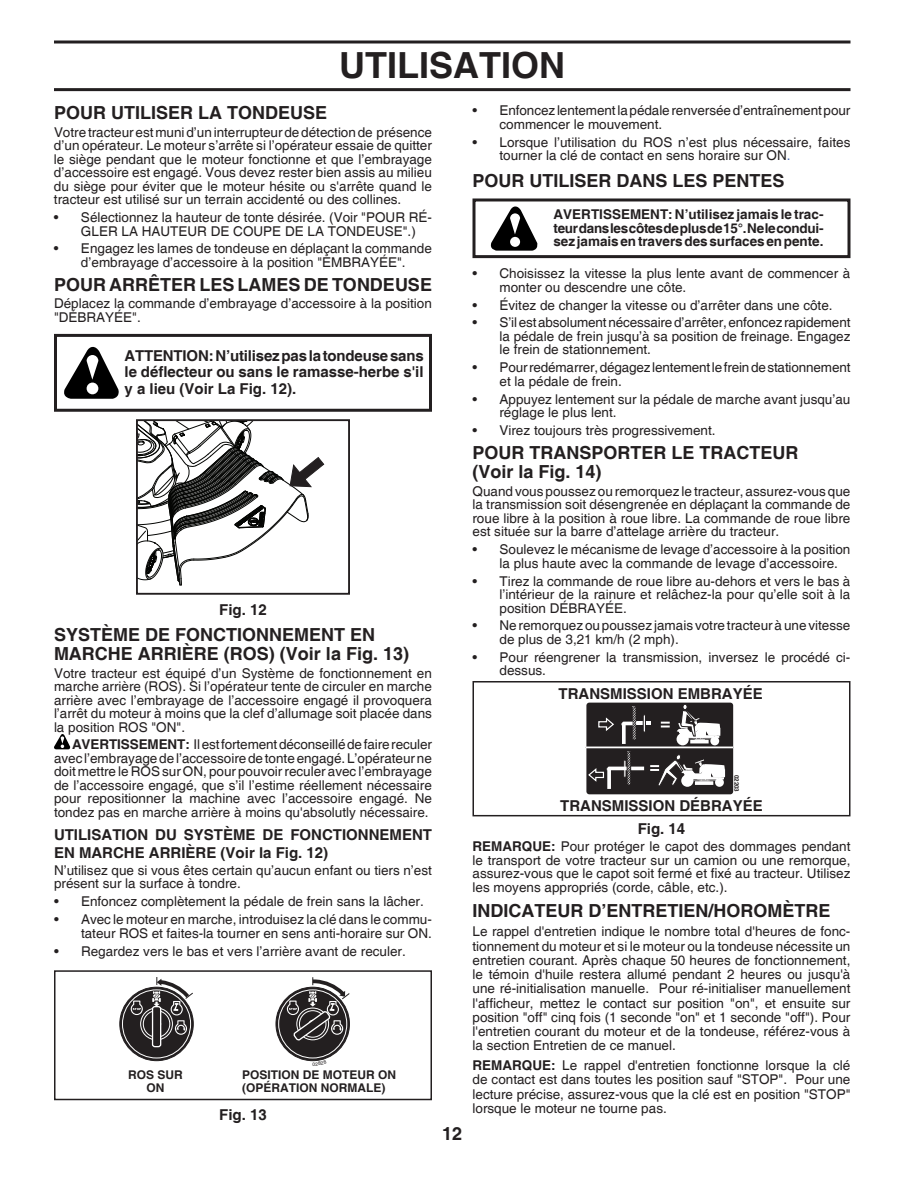
<style>
.page{position:relative;width:918px;height:1188px;background:#fff}
.page>*{position:absolute;margin:0;border:0;box-sizing:border-box;transform-origin:0 0}
.t1{font:700 36px "Helvetica";color:#231f20}
.t2{font:700 18px/18.8px "Helvetica";color:#231f20}
.t3{font:700 15px/16.5px "Helvetica";color:#231f20}
.t4{font:13.5px/13.5px "Helvetica";color:#231f20}
.t5{font:700 13.5px/13.5px "Helvetica";letter-spacing:-.005em;color:#231f20;text-align:justify}
.t6{font:700 12px/12.8px "Helvetica";color:#231f20;text-align:center}
.t7{font:700 6.3px "Helvetica";color:#231f20}
.s1{font-weight:700}
.s2{color:#4968b1}
</style>
<div class="page">
<svg style="left:54px;top:40px;width:796px;height:4px"></svg>
<hr style="left:54px;top:88px;width:796px;height:3px;background:#231f20">
<div style="left:472px;top:198px;width:378px;height:60px;border:3px solid #231f20"></div>
<svg style="left:491px;top:206px;width:46px;height:44px"></svg>
<svg style="left:120px;top:987px;width:73px;height:74px;fill:#231f20"></svg>
<svg style="left:131px;top:1001px;width:12px;height:14px"></svg>
<div style="left:140px;top:1008px;width:33px;height:32px;border:1px solid #fff;border-radius:50%"></div>
<div style="left:143px;top:1010px;width:27px;height:28px;border:1px solid #fff;border-radius:50%"></div>
<div style="left:153px;top:1007px;width:8px;height:40px;background:#231f20;border-radius:2px"></div>
<div style="left:152px;top:1006px;width:9px;height:41px;border:1px solid #fff;border-radius:2px"></div>
<svg style="left:151px;top:977px;width:42px;height:58px"></svg>
<svg style="left:276px;top:987px;width:73px;height:74px"></svg>
<svg style="left:287px;top:977px;width:63px;height:64px"></svg>
<div style="left:54px;top:970px;width:378px;height:130px;border:2px solid #231f20"></div>
<svg style="left:54px;top:734px;width:16px;height:15px"></svg>
<div style="left:472px;top:681px;width:378px;height:135px;border:2px solid #231f20"></div>
<div style="left:586px;top:703px;width:147px;height:91px;background:#231f20;border-radius:3px"></div>
<svg style="left:598px;top:717px;width:16px;height:14px"></svg>
<div style="left:677px;top:733px;width:12px;height:12px;background:#fff;border-radius:50%"></div>
<div style="left:710px;top:737px;width:9px;height:8px;background:#fff;border-radius:50%"></div>
<svg style="left:677px;top:704px;width:43px;height:39px"></svg>
<svg style="left:661px;top:722px;width:9px;height:5px"></svg>
<svg style="left:650px;top:754px;width:75px;height:33px"></svg>
<svg style="left:622px;top:706px;width:29px;height:38px"></svg>
<svg style="left:588px;top:751px;width:56px;height:38px"></svg>
<hr style="left:586px;top:747px;width:147px;height:1px;background:#fff">
<svg style="left:64px;top:347px;width:55px;height:52px"></svg>
<div style="left:54px;top:334px;width:378px;height:78px;border:3px solid #231f20"></div>
<div style="left:136px;top:419px;width:214px;height:176px;border:2px solid #231f20"></div>
<svg style="left:137px;top:411px;width:201px;height:178px"></svg>
<svg style="left:313px;top:1060px;width:9px;height:2px"></svg>
<h1 class="t1" style="left:339px;top:45px;width:228px">UTILISATION</h1>
<h2 class="t2" style="left:54px;top:103px;width:275px">POUR UTILISER LA TONDEUSE</h2>
<p class="t4" style="left:54px;top:125px;width:380px;text-align:justify">Votre tracteur est muni d’un interrupteur de détection de pré sen ce d’un opérateur. Le moteur s’arrête si l’opérateur essaie de quitter le siège pendant que le moteur fonctionne et que l’em braya ge d’accessoire est engagé. Vous devez rester bien assis au milieu du siège pour éviter que le moteur hésite ou s'arrête quand le tracteur est utilisé sur un terrain accidenté ou des collines.</p>
<p class="t4" style="left:81px;top:211px;width:352px;text-indent:-27px">• Sélectionnez la hauteur de tonte désirée. (Voir "POUR RÉ-<br>GLER LA HAUTEUR DE COUPE DE LA TON DEU SE".)</p>
<p class="t4" style="left:54px;top:242px;width:379px;text-align:center">• Engagez les lames de tondeuse en déplaçant la commande d’embrayage d’accessoire à la position "EMBRAYÉE".</p>
<h2 class="t2" style="left:54px;top:275px;width:380px">POUR ARRÊTER LES LAMES DE TONDEUSE</h2>
<p class="t4" style="left:54px;top:297px;width:379px">Déplacez la commande d’embrayage d’accessoire à la position "DÉ BRAYÉE".</p>
<p class="t3" style="left:124px;top:347px;width:301px;text-align:justify">ATTENTION: N’utilisez pas la tondeuse sans le déflecteur ou sans le ramasse-herbe s'il y a lieu (Voir La Fig. 12).</p>
<p class="t3" style="left:219px;top:602px;width:49px">Fig. 12</p>
<h2 class="t2" style="left:54px;top:625px;width:357px">SYSTÈME DE FONCTIONNEMENT EN<br>MARCHE ARRIÈRE (ROS) (Voir la Fig. 13)</h2>
<p class="t4" style="left:54px;top:666px;width:379px;text-align:justify">Votre tracteur est équipé d’un Système de fonctionnement en marche arrière (ROS). Si l’opérateur tente de circuler en marche arrière avec l’embrayage de l’accessoire engagé il provoquera l’arrêt du moteur à moins que la clef d’allumage soit placée dans la position ROS "ON".</p>
<p class="t4" style="left:54px;top:738px;width:379px;text-align:justify;text-indent:18px"><span class="s1">AVERTISSEMENT:</span> Il est fortement déconseillé de faire reculer avec l’embrayage de l’accessoire de tonte engagé. L’opérateur ne doit mettre le ROS sur ON, pour pouvoir reculer avec l’embrayage de l’accessoire engagé, que s’il l’estime réellement nécessaire pour repositionner la machine avec l’accessoire engagé. Ne tondez pas en marche arrière à moins qu'absolutly nécessaire.</p>
<p class="t3" style="left:54px;top:826px;width:380px;line-height:18px">UTILISATION DU SYSTÈME DE FONCTIONNEMENT<br>EN MARCHE ARRIÈRE (Voir la Fig. 12)</p>
<p class="t4" style="left:54px;top:863px;width:379px">N’utilisez que si vous êtes certain qu’aucun enfant ou tiers n’est présent sur la surface à tondre.</p>
<p class="t4" style="left:54px;top:895px;width:371px">• Enfoncez complètement la pédale de frein sans la lâcher.</p>
<p class="t4" style="left:54px;top:913px;width:379px;text-align:right">• Avec le moteur en marche, introduisez la clé dans le commu&shy;tateur ROS et faites-la tourner en sens anti-horaire sur ON.</p>
<p class="t4" style="left:54px;top:944px;width:353px">• Regardez vers le bas et vers l’arrière avant de reculer.</p>
<p class="t6" style="left:128px;top:1069px;width:56px">ROS SUR<br>ON</p>
<p class="t6" style="left:242px;top:1069px;width:156px;text-align:left">POSITION DE MOTEUR ON (OPÉRATION NORMALE)</p>
<p class="t3" style="left:219px;top:1107px;width:49px">Fig. 13</p>
<p class="t4" style="left:500px;top:104px;width:352px;text-indent:-27px">• Enfoncez lentement la pédale renversée d’entraînement pour commencer le mouvement.</p>
<p class="t4" style="left:500px;top:135px;width:352px;text-indent:-27px">• Lorsque l’utilisation du ROS n’est plus nécessaire, faites tourner la clé de contact en sens horaire sur ON<span class="s2">.</span></p>
<h2 class="t2" style="left:472px;top:172px;width:314px">POUR UTILISER DANS LES PENTES</h2>
<p class="t5" style="left:554px;top:208px;width:272px">AVERTISSEMENT: N’utilisez jamais le trac&shy;teur dans les côtes de plus de 15°. Ne le con dui&shy;sez jamais en travers des surfaces en pente.</p>
<p class="t4" style="left:500px;top:267px;width:352px;text-indent:-27px">• Choisissez la vitesse la plus lente avant de commencer à monter ou descendre une côte.</p>
<p class="t4" style="left:472px;top:298px;width:362px">• Évitez de changer la vitesse ou d’arrêter dans une côte.</p>
<p class="t4" style="left:500px;top:316px;width:352px;text-align:justify;text-indent:-27px">• S’il est absolument nécessaire d’arrêter, enfoncez ra pi de ment la pédale de frein jusqu’à sa position de freinage. Engagez le frein de stationnement.</p>
<p class="t4" style="left:500px;top:361px;width:352px;text-indent:-27px">• Pour redémarrer, dégagez lentement le frein de sta tion ne ment et la pédale de frein.</p>
<p class="t4" style="left:500px;top:392px;width:352px;text-indent:-27px">• Appuyez lentement sur la pédale de marche avant jus qu’au ré gla ge le plus lent.</p>
<p class="t4" style="left:472px;top:423px;width:245px">• Virez toujours très progressivement.</p>
<h2 class="t2" style="left:472px;top:443px;width:327px">POUR TRANSPORTER LE TRACTEUR (Voir la Fig. 14)</h2>
<p class="t4" style="left:472px;top:484px;width:379px;text-align:justify">Quand vous poussez ou remorquez le tracteur, assurez-vous que la transmission soit désengrenée en déplaçant la com man de de roue libre à la position à roue libre. La commande de roue libre est située sur la barre d’attelage arrière du tracteur.</p>
<p class="t4" style="left:500px;top:543px;width:352px;text-indent:-27px">• Soulevez le mécanisme de levage d’accessoire à la po si tion la plus haute avec la commande de levage d’ac ces soi re.</p>
<p class="t4" style="left:500px;top:574px;width:352px;text-align:justify;text-indent:-27px">• Tirez la commande de roue libre au-dehors et vers le bas à l’intérieur de la rainure et relâchez-la pour qu’elle soit à la position DÉBRAYÉE.</p>
<p class="t4" style="left:500px;top:619px;width:352px;text-indent:-27px">• Ne remorquez ou poussez jamais votre tracteur à une vitesse de plus de 3,21 km/h (2 mph).</p>
<p class="t4" style="left:500px;top:650px;width:352px;text-indent:-27px">• Pour réengrener la transmission, inversez le procédé ci&shy;des sus.</p>
<p class="t3" style="left:559px;top:685px;width:206px">TRANSMISSION EMBRAYÉE</p>
<h2 class="t2" style="left:442px;top:1124px;width:22px">12</h2>
<p class="t7" style="left:739px;top:775px;width:19px;rotate:90deg">02203</p>
<p class="t3" style="left:560px;top:797px;width:204px">TRANSMISSION DÉBRAYÉE</p>
<p class="t3" style="left:638px;top:821px;width:49px">Fig. 14</p>
<p class="t4" style="left:472px;top:839px;width:379px;text-align:justify"><span class="s1">REMARQUE:</span> Pour protéger le capot des dommages pendant le transport de votre tracteur sur un camion ou une re mor que, assurez-vous que le capot soit fermé et fixé au tracteur. Utilisez les moyens appropriés (corde, câble, etc.).</p>
<h2 class="t2" style="left:472px;top:901px;width:360px">INDICATEUR D’ENTRETIEN/HOROMÈTRE</h2>
<p class="t4" style="left:472px;top:925px;width:379px;line-height:14.2px;text-align:justify">Le rappel d'entretien indique le nombre total d'heures de fonc&shy;tionnement du moteur et si le moteur ou la tondeuse nécessite un entretien courant. Après chaque 50 heures de fonctionnement, le témoin d'huile restera allumé pendant 2 heures ou jusqu'à une ré-initialisation manuelle. Pour ré-initialiser manuellement l'afficheur, mettez le contact sur position "on", et ensuite sur position "off" cinq fois (1 seconde "on" et 1 seconde "off"). Pour l'entretien courant du moteur et de la tondeuse, référez-vous à la section Entretien de ce manuel.</p>
<p class="t4" style="left:472px;top:1058px;width:379px;line-height:14.2px;text-align:justify"><span class="s1">REMARQUE:</span> Le rappel d'entretien fonctionne lorsque la clé de contact est dans toutes les position sauf "STOP". Pour une lecture précise, assurez-vous que la clé est en position "STOP" lorsque le moteur ne tourne pas.</p>
</div>
